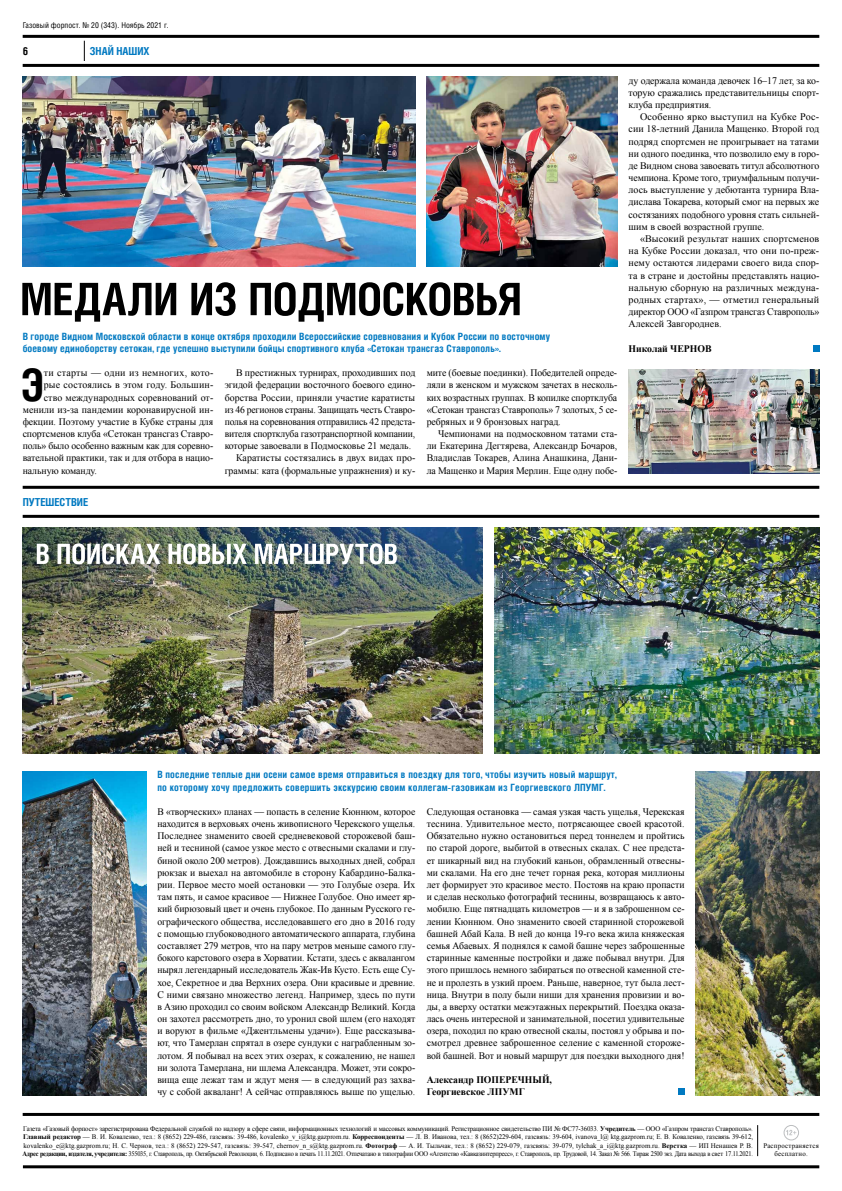
<style>
.page{position:relative;width:842px;height:1191px;background:#fff}
.page>*{position:absolute;margin:0;border:0;box-sizing:border-box;transform-origin:0 0}
.t1{font:700 44.8px "Helios Cond";color:#000}
.t2{font:700 11px "Helios Cond";color:#0079c1}
.t3{font:700 11px "Helios Cond";color:#000}
.t4{font:10px/12.2px "Times New Roman";letter-spacing:-.005em;color:#000;text-align:justify}
.t5{font:10px/12.2px "Times New Roman";letter-spacing:-.005em;color:#000;text-align:justify;scale:.96 1}
.t6{font:700 10px/12.2px "Helios Cond";letter-spacing:.01em;color:#0079c1}
.t7{font:700 10px/12.2px "Times New Roman";color:#000}
.t8{font:10px "Times New Roman";letter-spacing:.015em;color:#000}
.t9{font:10px "Times New Roman";letter-spacing:.02em;color:#000}
.t10{font:8px "Helios Cond";color:#000}
.t11{font:7px/8.4px "Times New Roman";letter-spacing:-.04em;color:#000;text-align:justify}
.t12{font:7px/8.4px "Times New Roman";letter-spacing:.03em;color:#000;text-align:center}
.s1{font-family:"Times New Roman PSMT2"}
.s2{font-weight:700}
</style>
<div class="page">
<svg style="left:84px;top:41px;width:1px;height:20px"></svg>
<div style="left:678px;top:1088px;width:7px;height:7px;background:#0079c1"></div>
<img style="left:23px;top:528px;width:460px;height:226px">
<hr style="left:23px;top:1113px;width:796px;height:3px;background:#000">
<hr style="left:23px;top:1165px;width:796px;height:3px;background:#000">
<div style="left:784px;top:1125px;width:15px;height:15px;border:1px solid #bcbec0;border-radius:50%"></div>
<svg style="left:786px;top:1129px;width:10px;height:6px"></svg>
<hr style="left:757px;top:1125px;width:1px;height:31px;background:#000">
<hr style="left:23px;top:35px;width:796px;height:3px;background:#000">
<hr style="left:23px;top:64px;width:796px;height:3px;background:#000">
<img style="left:494px;top:528px;width:325px;height:226px">
<img style="left:23px;top:771px;width:123px;height:324px">
<img style="left:696px;top:771px;width:123px;height:324px">
<hr style="left:23px;top:486px;width:796px;height:3px;background:#000">
<hr style="left:23px;top:515px;width:796px;height:3px;background:#000">
<img style="left:427px;top:77px;width:190px;height:189px">
<img style="left:629px;top:369px;width:190px;height:104px">
<img style="left:23px;top:77px;width:392px;height:189px">
<div style="left:813px;top:345px;width:6px;height:7px;background:#0079c1"></div>
<svg style="left:22px;top:282px;width:498px;height:40px"></svg>
<img style="left:37px;top:543px;width:360px;height:21px">
<p class="t10" style="left:23px;top:21px;width:148px">Газовый форпост. № 20 (343). Ноябрь 2021 г.</p>
<p class="t3" style="left:23px;top:45px;width:7px">6</p>
<p class="t2" style="left:90px;top:44px;width:61px">ЗНАЙ НАШИХ</p>
<p class="t6" style="left:23px;top:330px;width:529px">В городе Видном Московской области в конце октября проходили Всероссийские соревнования и Кубок России по восточному боевому единоборству сетокан, где успешно выступили бойцы спортивного клуба «Сетокан трансгаз Ставрополь».</p>
<h1 class="t1" style="left:21px;top:358px;width:25px">Э</h1>
<p class="t9" style="left:44px;top:366px;width:171px">ти старты — одни из немногих, кото<span class="s1">-</span></p>
<p class="t8" style="left:44px;top:378px;width:171px">рые состоялись в этом году. Большин<span class="s1">-</span></p>
<p class="t4" style="left:44px;top:391px;width:171px">ство международных соревнований от<span class="s1">-</span></p>
<p class="t4" style="left:23px;top:403px;width:192px">менили из-за пандемии коронавирусной ин<span class="s1">-</span></p>
<p class="t4" style="left:23px;top:415px;width:192px">фекции. Поэтому участие в Кубке страны для</p>
<p class="t4" style="left:23px;top:427px;width:192px">спортсменов клуба «Сетокан трансгаз Ставро<span class="s1">-</span></p>
<p class="t4" style="left:23px;top:439px;width:192px">поль» было особенно важным как для соревно<span class="s1">-</span></p>
<p class="t4" style="left:23px;top:452px;width:192px">вательной практики, так и для отбора в нацио<span class="s1">-</span></p>
<p class="t4" style="left:23px;top:464px;width:76px">нальную команду.</p>
<p class="t2" style="left:23px;top:495px;width:67px">ПУТЕШЕСТВИЕ</p>
<p class="t4" style="left:236px;top:366px;width:181px">В престижных турнирах, проходивших под</p>
<p class="t4" style="left:225px;top:379px;width:192px">эгидой федерации восточного боевого едино<span class="s1">-</span></p>
<p class="t4" style="left:225px;top:391px;width:192px">борства России, приняли участие каратисты</p>
<p class="t5" style="left:225px;top:403px;width:200px">из 46 регионов страны. Защищать честь Ставро<span class="s1">-</span></p>
<p class="t5" style="left:225px;top:415px;width:200px">полья на соревнования отправились 42 предста<span class="s1">-</span></p>
<p class="t5" style="left:225px;top:427px;width:200px">вителя спортклуба газотранспортной компании,</p>
<p class="t4" style="left:225px;top:439px;width:188px">которые завоевали в Подмосковье 21 медаль.</p>
<p class="t4" style="left:236px;top:452px;width:181px">Каратисты состязались в двух видах про<span class="s1">-</span></p>
<p class="t4" style="left:225px;top:464px;width:192px">граммы: ката (формальные упражнения) и ку<span class="s1">-</span></p>
<p class="t4" style="left:427px;top:366px;width:192px">мите (боевые поединки). Победителей опреде&shy;ляли в женском и мужском зачетах в несколь&shy;ких возрастных группах. В копилке спортклуба «Сетокан трансгаз Ставрополь» 7 золотых, 5 се&shy;ребряных и 9 бронзовых наград.</p>
<p class="t4" style="left:427px;top:427px;width:192px;text-indent:11px">Чемпионами на подмосковном татами ста&shy;ли Екатерина Дегтярева, Александр Бочаров, Владислав Токарев, Алина Анашкина, Дани&shy;ла Мащенко и Мария Мерлин. Еще одну побе<span class="s1">-</span></p>
<p class="t4" style="left:629px;top:74px;width:192px">ду одержала команда девочек 16–17 лет, за ко&shy;торую сражались представительницы спорт&shy;клуба предприятия.</p>
<p class="t4" style="left:629px;top:111px;width:192px;text-indent:11px">Особенно ярко выступил на Кубке Рос&shy;сии 18-летний Данила Мащенко. Второй год подряд спортсмен не проигрывает на татами ни одного поединка, что позволило ему в горо&shy;де Видном снова завоевать титул абсолютного чемпиона. Кроме того, триумфальным получи&shy;лось выступление у дебютанта турнира Вла&shy;дислава Токарева, который смог на первых же состязаниях подобного уровня стать сильней&shy;шим в своей возрастной группе.</p>
<p class="t4" style="left:629px;top:232px;width:192px;text-indent:11px">«Высокий результат наших спортсменов на Кубке России доказал, что они по-преж&shy;нему остаются лидерами своего вида спор&shy;та в стране и достойны представлять нацио&shy;нальную сборную на различных междуна&shy;родных стартах», — отметил генеральный директор ООО «Газпром трансгаз Ставрополь» Алексей Завгороднев.</p>
<p class="t7" style="left:629px;top:342px;width:84px">Николай ЧЕРНОВ</p>
<p class="t6" style="left:157px;top:768px;width:461px">В последние теплые дни осени самое время отправиться в поездку для того, чтобы изучить новый маршрут, по которому хочу предложить совершить экскурсию своим коллегам-газовикам из Георгиевского ЛПУМГ.</p>
<p class="t5" style="left:157px;top:805px;width:270px">В «творческих» планах — попасть в селение Кюннюм, которое находится в верховьях очень живописного Черекского ущелья.<br>Последнее знаменито своей средневековой сторожевой баш&shy;ней и тесниной (самое узкое место с отвесными скалами и глу&shy;биной около 200 метров). Дождавшись выходных дней, собрал рюкзак и выехал на автомобиле в сторону Кабардино-Балка&shy;рии. Первое место моей остановки — это Голубые озера. Их там пять, и самое красивое — Нижнее Голубое. Оно имеет яр&shy;кий бирюзовый цвет и очень глубокое. По данным Русского ге&shy;ографического общества, исследовавшего его дно в 2016 году с помощью глубоководного автоматического аппарата, глубина составляет 279 метров, что на пару метров меньше самого глу&shy;бокого карстового озера в Хорватии. Кстати, здесь с аквалангом нырял легендарный исследователь Жак-Ив Кусто. Есть еще Су&shy;хое, Секретное и два Верхних озера. Они красивые и древние.<br>С ними связано множество легенд. Например, здесь по пути в Азию проходил со своим войском Александр Великий. Когда он захотел рассмотреть дно, то уронил свой шлем (его находят и воруют в фильме «Джентльмены удачи»). Еще рассказыва&shy;ют, что Тамерлан спрятал в озере сундуки с награбленным зо&shy;лотом. Я побывал на всех этих озерах, к сожалению, не нашел ни золота Тамерлана, ни шлема Александра. Может, эти сокро&shy;вища еще лежат там и ждут меня — в следующий раз захва&shy;чу с собой акваланг! А сейчас отправляюсь выше по ущелью.</p>
<p class="t4" style="left:427px;top:805px;width:260px">Следующая остановка — самая узкая часть ущелья, Черекская теснина. Удивительное место, потрясающее своей красотой.<br>Обязательно нужно остановиться перед тоннелем и пройтись по старой дороге, выбитой в отвесных скалах. С нее предста&shy;ет шикарный вид на глубокий каньон, обрамленный отвесны&shy;ми скалами. На его дне течет горная река, которая миллионы лет формирует это красивое место. Постояв на краю пропасти и сделав несколько фотографий теснины, возвращаюсь к авто&shy;мобилю. Еще пятнадцать километров — и я в заброшенном се&shy;лении Кюннюм. Оно знаменито своей старинной сторожевой башней Абай Кала. В ней до конца 19-го века жила княжеская семья Абаевых. Я поднялся к самой башне через заброшенные старинные каменные постройки и даже побывал внутри. Для этого пришлось немного забираться по отвесной каменной сте&shy;не и пролезть в узкий проем. Раньше, наверное, тут была лест&shy;ница. Внутри в полу были ниши для хранения провизии и во&shy;ды, а вверху остатки межэтажных перекрытий. Поездка оказа&shy;лась очень интересной и занимательной, посетил удивительные озера, походил по краю отвесной скалы, постоял у обрыва и по&shy;смотрел древнее заброшенное селение с каменной стороже&shy;вой башней. Вот и новый маршрут для поездки выходного дня!</p>
<p class="t7" style="left:427px;top:1073px;width:127px">Александр ПОПЕРЕЧНЫЙ,<br>Георгиевское ЛПУМГ</p>
<p class="t11" style="left:23px;top:1124px;width:732px">Газета «Газовый форпост» зарегистрирована Федеральной службой по надзору в сфере связи, информационных технологий и массовых коммуникаций. Регистрационное свидетельство ПИ № ФС77-36033. <span class="s2">Учредитель</span> — ООО «Газпром трансгаз Ставрополь».<br><span class="s2">Главный редактор</span> — В. И. Коваленко, тел.: 8 (8652) 229-486, газсвязь: 39-486, kovalenko_v_i@ktg.gazprom.ru. <span class="s2">Корреспонденты</span> — Л. В. Иванова, тел.: 8 (8652)229-604, газсвязь: 39-604, ivanova_l@ ktg.gazprom.ru; Е. В. Коваленко, газсвязь 39-612, kovalenko_e@ktg.gazprom.ru; Н. С. Чернов, тел.: 8 (8652) 229-547, газсвязь: 39-547, chernov_n_s@ktg.gazprom.ru. <span class="s2">Фотограф</span> — А. И. Тыльчак, тел.: 8 (8652) 229-079, газсвязь: 39-079, tylchak_a_i@ktg.gazprom.ru. <span class="s2">Верстка</span> — ИП Ненашев Р. В.<br><span class="s2">Адрес редакции, издателя, учредителя:</span> 355035, г. Ставрополь, пр. Октябрьской Революции, 6. Подписано в печать 11.11.2021. Отпечатано в типографии ООО «Агентство «Кавказинтерпресс», г. Ставрополь, пр. Трудовой, 14. Заказ № 566. Тираж 2500 экз. Дата выхода в свет 17.11.2021.</p>
<p class="t12" style="left:763px;top:1141px;width:57px">Распространяется бесплатно.</p>
</div>
